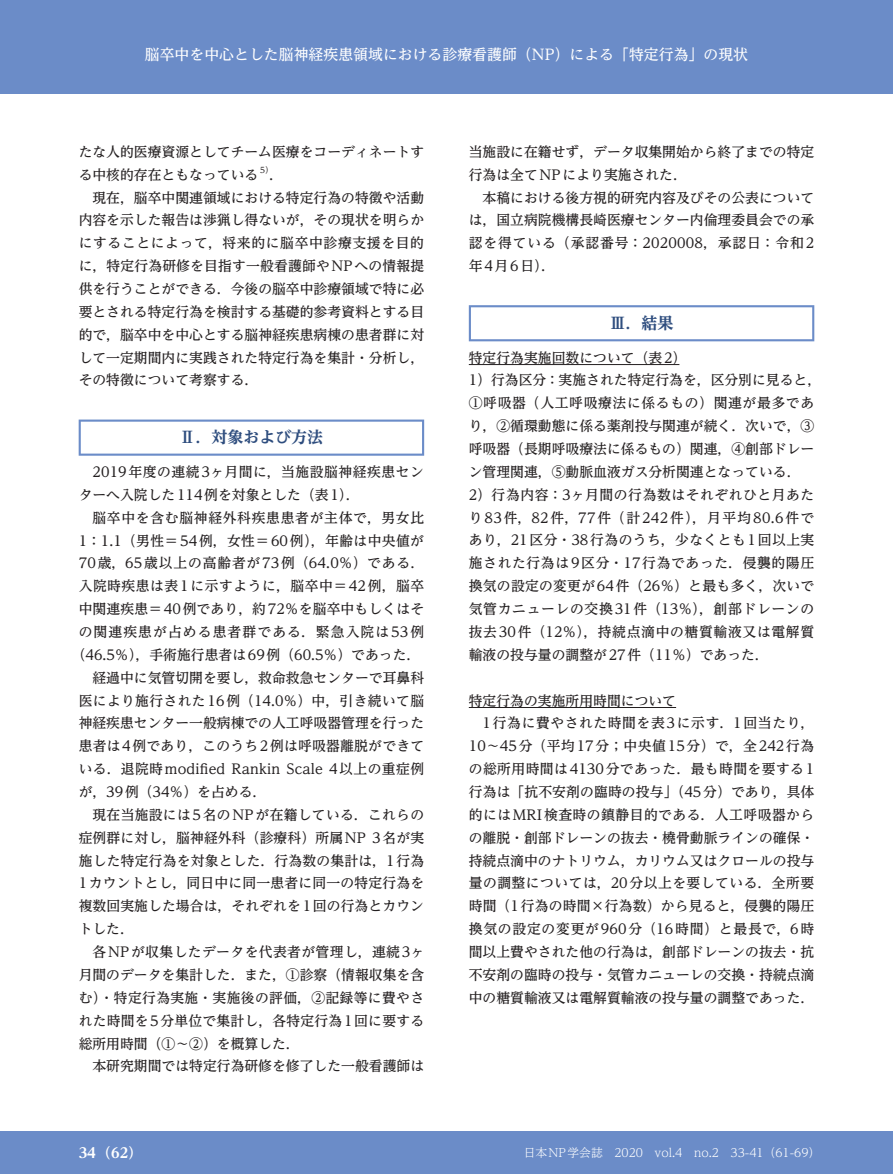
<style>
.page{position:relative;width:893px;height:1174px;background:#fff}
.page>*{position:absolute;margin:0;border:0;box-sizing:border-box;transform-origin:0 0}
.t1{font:700 expanded 15.9px "UD Reimin Pr 6 N";color:#2e4d7e}
.t2{font:500 14.85px "UD Reimin Pr 6 N";color:#fff}
.t3{font:500 13.8px/22.8px "UD Reimin Pr 6 N";letter-spacing:.01em;color:#231f20}
.t4{font:500 13.8px/22.8px "UD Reimin Pr 6 N";letter-spacing:.035em;color:#231f20}
.t5{font:500 13.8px "UD Reimin Pr 6 N";letter-spacing:.03em;color:#231f20}
.t6{font:500 13.8px "UD Reimin Pr 6 N";letter-spacing:.06em;color:#231f20}
.t7{font:500 13.8px "UD Reimin Pr 6 N";letter-spacing:.055em;color:#231f20}
.t8{font:500 13.8px "UD Reimin Pr 6 N";letter-spacing:.045em;color:#231f20}
.t9{font:500 13.8px "UD Reimin Pr 6 N";letter-spacing:.08em;color:#231f20}
.t10{font:500 13.8px "UD Reimin Pr 6 N";letter-spacing:.04em;color:#231f20}
.t11{font:500 13.8px "UD Reimin Pr 6 N";letter-spacing:.05em;color:#231f20}
.t12{font:800 13.8px "UD Reimin Pr 6 N";color:#fff}
.t13{font:300 11.7px "UD Reimin Pr 6 N";color:#fff}
.t14{font:500 8.1px "UD Reimin Pr 6 N";color:#231f20}
</style>
<div class="page">
<div style="left:0;top:1131px;width:893px;height:43px;background:#6b8cc8"></div>
<div style="left:0;top:0;width:893px;height:94px;background:#6b8cc8"></div>
<svg style="left:79px;top:419px;width:345px;height:37px;background:#93abd6"></svg>
<div style="left:81px;top:422px;width:341px;height:31px;background:#fff"></div>
<div style="left:469px;top:305px;width:345px;height:36px;background:linear-gradient(to right,#8ca5d4,#8ca5d4)"></div>
<div style="left:471px;top:307px;width:341px;height:32px;background:#fff"></div>
<hr style="left:469px;top:364px;width:210px;height:1px;background:#231f20">
<hr style="left:469px;top:707px;width:207px;height:1px;background:#231f20">
<p class="t2" style="left:145px;top:42px;width:605px">脳卒中を中心とした脳神経疾患領域における診療看護師（NP）による「特定行為」の現状</p>
<p class="t3" style="left:79px;top:140px;width:347px">たな人的医療資源としてチーム医療をコーディネートする中核的存在ともなっている</p>
<p class="t14" style="left:260px;top:163px;width:15px">5）</p>
<p class="t3" style="left:269px;top:163px;width:15px">．</p>
<p class="t3" style="left:92px;top:186px;width:333px">現在，脳卒中関連領域における特定行為の特徴や活動</p>
<p class="t3" style="left:79px;top:208px;width:347px">内容を示した報告は渉猟し得ないが，その現状を明らか</p>
<p class="t8" style="left:79px;top:232px;width:347px">にすることによって，将来的に脳卒中診療支援を目的</p>
<p class="t3" style="left:79px;top:254px;width:347px">に，特定行為研修を目指す一般看護師やNPへの情報提</p>
<p class="t3" style="left:79px;top:277px;width:347px">供を行うことができる．今後の脳卒中診療領域で特に必</p>
<p class="t3" style="left:79px;top:300px;width:347px">要とされる特定行為を検討する基礎的参考資料とする目</p>
<p class="t3" style="left:79px;top:323px;width:347px">的で，脳卒中を中心とする脳神経疾患病棟の患者群に対</p>
<p class="t3" style="left:79px;top:346px;width:347px">して一定期間内に実践された特定行為を集計・分析し，</p>
<p class="t3" style="left:79px;top:368px;width:181px">その特徴について考察する．</p>
<p class="t1" style="left:180px;top:424px;width:145px">Ⅱ．対象および方法</p>
<p class="t4" style="left:79px;top:460px;width:347px;text-indent:14px">2019年度の連続3ヶ月間に，当施設脳神経疾患センターへ入院した114例を対象とした（表1）．</p>
<p class="t11" style="left:92px;top:506px;width:333px">脳卒中を含む脳神経外科疾患患者が主体で，男女比</p>
<p class="t3" style="left:79px;top:528px;width:347px">1：1.1（男性＝54例，女性＝60例），年齢は中央値が</p>
<p class="t6" style="left:79px;top:552px;width:347px">70歳，65歳以上の高齢者が73例（64.0％）である．</p>
<p class="t4" style="left:79px;top:574px;width:347px">入院時疾患は表1に示すように，脳卒中＝42例，脳卒</p>
<p class="t3" style="left:79px;top:597px;width:347px">中関連疾患＝40例であり，約72％を脳卒中もしくはそ</p>
<p class="t9" style="left:79px;top:620px;width:347px">の関連疾患が占める患者群である．緊急入院は53例</p>
<p class="t3" style="left:72px;top:643px;width:350px">（46.5％），手術施行患者は69例（60.5％）であった．</p>
<p class="t3" style="left:92px;top:665px;width:333px">経過中に気管切開を要し，救命救急センターで耳鼻科</p>
<p class="t3" style="left:79px;top:688px;width:347px">医により施行された16例（14.0％）中，引き続いて脳</p>
<p class="t3" style="left:79px;top:711px;width:347px">神経疾患センター一般病棟での人工呼吸器管理を行った</p>
<p class="t3" style="left:79px;top:734px;width:347px">患者は4例であり，このうち2例は呼吸器離脱ができて</p>
<p class="t3" style="left:79px;top:757px;width:347px">いる．退院時modified Rankin Scale 4以上の重症例</p>
<p class="t3" style="left:79px;top:780px;width:189px">が，39例（34％）を占める．</p>
<p class="t3" style="left:92px;top:803px;width:333px">現在当施設には5名のNPが在籍している．これらの</p>
<p class="t3" style="left:79px;top:825px;width:347px">症例群に対し，脳神経外科（診療科）所属NP 3名が実</p>
<p class="t3" style="left:79px;top:848px;width:347px">施した特定行為を対象とした．行為数の集計は，1行為</p>
<p class="t3" style="left:79px;top:871px;width:347px">1カウントとし，同日中に同一患者に同一の特定行為を</p>
<p class="t3" style="left:79px;top:894px;width:347px">複数回実施した場合は，それぞれを1回の行為とカウン</p>
<p class="t3" style="left:79px;top:917px;width:57px">トした．</p>
<p class="t3" style="left:92px;top:940px;width:333px">各NPが収集したデータを代表者が管理し，連続3ヶ</p>
<p class="t3" style="left:79px;top:963px;width:347px">月間のデータを集計した．また，①診察（情報収集を含</p>
<p class="t3" style="left:79px;top:985px;width:347px">む）・特定行為実施・実施後の評価，②記録等に費やさ</p>
<p class="t3" style="left:79px;top:1008px;width:347px">れた時間を5分単位で集計し，各特定行為1回に要する</p>
<p class="t3" style="left:79px;top:1031px;width:223px">総所用時間（①～②）を概算した．</p>
<p class="t3" style="left:92px;top:1054px;width:333px">本研究期間では特定行為研修を修了した一般看護師は</p>
<p class="t3" style="left:469px;top:140px;width:347px">当施設に在籍せず，データ収集開始から終了までの特定行為は全てNPにより実施された．</p>
<p class="t3" style="left:469px;top:185px;width:347px;text-align:justify;text-indent:14px">本稿における後方視的研究内容及びその公表については，国立病院機構長崎医療センター内倫理委員会での承認を得ている（承認番号：2020008，承認日：令和2年4月6日）．</p>
<p class="t1" style="left:610px;top:310px;width:65px">Ⅲ．結果</p>
<p class="t3" style="left:469px;top:345px;width:354px">特定行為実施回数について（表2）<br>1）行為区分：実施された特定行為を，区分別に見ると，<br>①呼吸器（人工呼吸療法に係るもの）関連が最多であり，②循環動態に係る薬剤投与関連が続く．次いで，③呼吸器（長期呼吸療法に係るもの）関連，④創部ドレーン管理関連，⑤動脈血液ガス分析関連となっている．<br>2）行為内容：3ヶ月間の行為数はそれぞれひと月あたり83件，82件，77件（計242件），月平均80.6件であり，21区分・38行為のうち，少なくとも1回以上実施された行為は9区分・17行為であった．侵襲的陽圧換気の設定の変更が64件（26％）と最も多く，次いで気管カニューレの交換31件（13％），創部ドレーンの抜去30件（12％），持続点滴中の糖質輸液又は電解質輸液の投与量の調整が27件（11％）であった．</p>
<p class="t3" style="left:469px;top:688px;width:209px">特定行為の実施所用時間について</p>
<p class="t10" style="left:483px;top:712px;width:333px">1行為に費やされた時間を表3に示す．1回当たり，</p>
<p class="t5" style="left:469px;top:734px;width:347px">10～45分（平均17分；中央値15分）で，全242行為</p>
<p class="t5" style="left:469px;top:757px;width:347px">の総所用時間は4130分であった．最も時間を要する1</p>
<p class="t3" style="left:469px;top:780px;width:347px">行為は「抗不安剤の臨時の投与」（45分）であり，具体</p>
<p class="t4" style="left:469px;top:803px;width:347px">的にはMRI検査時の鎮静目的である．人工呼吸器から</p>
<p class="t3" style="left:469px;top:825px;width:347px">の離脱・創部ドレーンの抜去・橈骨動脈ラインの確保・</p>
<p class="t3" style="left:469px;top:848px;width:347px">持続点滴中のナトリウム，カリウム又はクロールの投与</p>
<p class="t4" style="left:469px;top:871px;width:347px">量の調整については，20分以上を要している．全所要</p>
<p class="t3" style="left:469px;top:894px;width:347px">時間（1行為の時間×行為数）から見ると，侵襲的陽圧</p>
<p class="t7" style="left:469px;top:917px;width:347px">換気の設定の変更が960分（16時間）と最長で，6時</p>
<p class="t3" style="left:469px;top:940px;width:347px">間以上費やされた他の行為は，創部ドレーンの抜去・抗</p>
<p class="t3" style="left:469px;top:963px;width:347px">不安剤の臨時の投与・気管カニューレの交換・持続点滴</p>
<p class="t3" style="left:469px;top:985px;width:347px">中の糖質輸液又は電解質輸液の投与量の調整であった．</p>
<p class="t12" style="left:79px;top:1141px;width:65px">34（62）</p>
<p class="t13" style="left:524px;top:1143px;width:298px">日本NP学会誌　2020　vol.4　no.2　33-41（61-69）</p>
</div>
